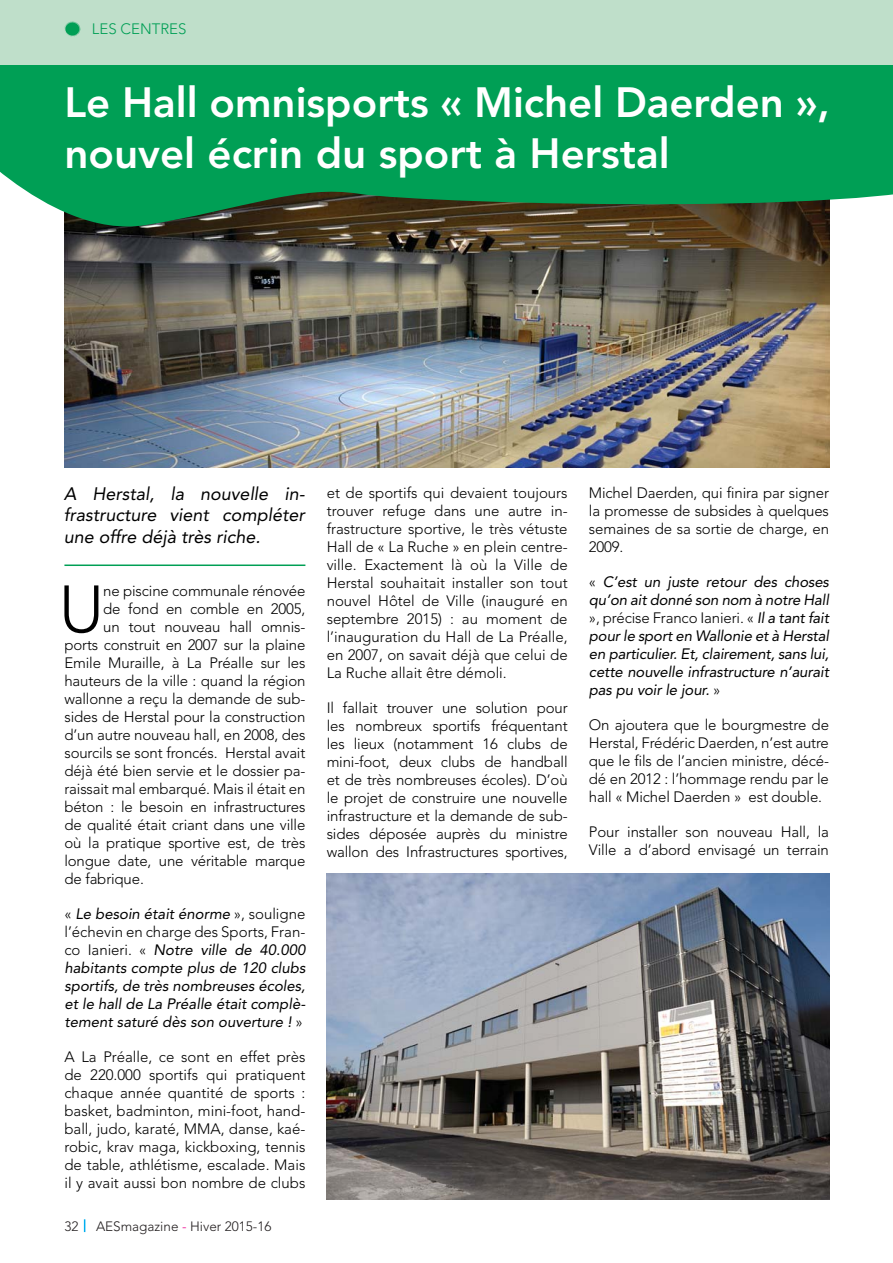
<style>
.page{position:relative;width:893px;height:1263px;background:#fff}
.page>*{position:absolute;margin:0;border:0;box-sizing:border-box;transform-origin:0 0}
.t1{font:300 65.85px "Avenir LT Std";color:#000}
.t2{font:800 42px/50.4px "Avenir LT Std";color:#fff}
.t3{font:italic 18px/21.6px "Avenir LT Std";color:#000;text-align:justify}
.t4{font:300 15px/18px "Avenir LT Std";letter-spacing:-.01em;color:#000;text-align:justify}
.t5{font:italic 15px/18px "Avenir LT Std";letter-spacing:-.01em;color:#000;text-align:justify}
.t6{font:300 15px "Avenir LT Std";color:#009f55}
.t7{font:300 13.5px "Avenir LT Std";color:#231f20}
.s1{font-weight:300;font-style:normal}
.s2{color:#ec008c}
</style>
<div class="page">
<img style="left:64px;top:241px;width:766px;height:227px">
<svg style="left:0;top:65px;width:893px;height:176px;background:#169052"></svg>
<div style="left:0;top:0;width:893px;height:65px;background:#bfdfca"></div>
<svg style="left:64px;top:22px;width:16px;height:15px"></svg>
<hr style="left:64px;top:565px;width:241px;height:1px;background:#009f55">
<svg style="left:84px;top:1219px;width:1px;height:13px"></svg>
<img style="left:327px;top:874px;width:502px;height:325px">
<p class="t6" style="left:92px;top:23px;width:96px">LES CENTRES</p>
<h2 class="t2" style="left:64px;top:81px;width:767px">Le Hall omnisports « Michel Daerden », nouvel écrin du sport à Herstal</h2>
<p class="t3" style="left:64px;top:484px;width:242px">A Herstal, la nouvelle in&shy;frastructure vient compléter une offre déjà très riche.</p>
<h1 class="t1" style="left:59px;top:581px;width:47px">U</h1>
<p class="t4" style="left:103px;top:583px;width:204px">ne piscine communale rénovée</p>
<p class="t4" style="left:103px;top:601px;width:204px">de fond en comble en 2005,</p>
<p class="t4" style="left:103px;top:619px;width:204px">un tout nouveau hall omnis-</p>
<p class="t4" style="left:64px;top:637px;width:242px">ports construit en 2007 sur la plaine</p>
<p class="t4" style="left:64px;top:655px;width:242px">Emile Muraille, à La Préalle sur les</p>
<p class="t4" style="left:64px;top:673px;width:242px">hauteurs de la ville : quand la région</p>
<p class="t4" style="left:64px;top:691px;width:242px">wallonne a reçu la demande de sub-</p>
<p class="t4" style="left:64px;top:709px;width:242px">sides de Herstal pour la construction</p>
<p class="t4" style="left:64px;top:727px;width:242px">d’un autre nouveau hall, en 2008, des</p>
<p class="t4" style="left:64px;top:745px;width:242px">sourcils se sont froncés. Herstal avait</p>
<p class="t4" style="left:64px;top:763px;width:242px">déjà été bien servie et le dossier pa-</p>
<p class="t4" style="left:64px;top:781px;width:242px">raissait mal embarqué. Mais il était en</p>
<p class="t4" style="left:64px;top:799px;width:242px">béton : le besoin en infrastructures</p>
<p class="t4" style="left:64px;top:817px;width:242px">de qualité était criant dans une ville</p>
<p class="t4" style="left:64px;top:835px;width:242px">où la pratique sportive est, de très</p>
<p class="t4" style="left:64px;top:853px;width:242px">longue date, une véritable marque</p>
<p class="t4" style="left:64px;top:871px;width:81px">de fabrique.</p>
<p class="t5" style="left:64px;top:906px;width:242px"><span class="s1">«</span> Le besoin était énorme <span class="s1">», souligne l’échevin en charge des Sports, Fran&shy;co Ianieri. «</span> Notre ville de 40.000 habitants compte plus de 120 clubs sportifs, de très nombreuses écoles, et le hall de La Préalle était complè&shy;tement saturé dès son ouverture ! <span class="s1">»</span></p>
<p class="t4" style="left:64px;top:1049px;width:242px">A La Préalle, ce sont en effet près de 220.000 sportifs qui pratiquent chaque année quantité de sports : basket, badminton, mini-foot, hand&shy;ball, judo, karaté, MMA, danse, kaé&shy;robic, krav maga, kickboxing, tennis de table, athlétisme, escalade. Mais il y avait aussi bon nombre de clubs</p>
<p class="t7" style="left:64px;top:1220px;width:16px">32</p>
<p class="t7" style="left:96px;top:1220px;width:177px">AESmagazine <span class="s2">-</span> Hiver 2015-16</p>
<p class="t4" style="left:327px;top:485px;width:242px">et de sportifs qui devaient toujours trouver refuge dans une autre in&shy;frastructure sportive, le très vétuste Hall de « La Ruche » en plein centre&shy;ville. Exactement là où la Ville de Herstal souhaitait installer son tout nouvel Hôtel de Ville (inauguré en septembre 2015) : au moment de l’inauguration du Hall de La Préalle, en 2007, on savait déjà que celui de La Ruche allait être démoli.</p>
<p class="t4" style="left:327px;top:700px;width:242px">Il fallait trouver une solution pour les nombreux sportifs fréquentant les lieux (notamment 16 clubs de mini-foot, deux clubs de handball et de très nombreuses écoles). D’où le projet de construire une nouvelle infrastructure et la demande de sub&shy;sides déposée auprès du ministre wallon des Infrastructures sportives,</p>
<p class="t4" style="left:589px;top:485px;width:242px">Michel Daerden, qui finira par signer la promesse de subsides à quelques semaines de sa sortie de charge, en 2009.</p>
<p class="t5" style="left:589px;top:573px;width:242px"><span class="s1">«</span> C’est un juste retour des choses qu’on ait donné son nom à notre Hall <span class="s1">», précise Franco Ianieri. «</span> Il a tant fait pour le sport en Wallonie et à Herstal en particulier. Et, clairement, sans lui, cette nouvelle infrastructure n’aurait pas pu voir le jour. <span class="s1">»</span></p>
<p class="t4" style="left:589px;top:717px;width:242px">On ajoutera que le bourgmestre de Herstal, Frédéric Daerden, n’est autre que le fils de l’ancien ministre, décé&shy;dé en 2012 : l’hommage rendu par le hall « Michel Daerden » est double.</p>
<p class="t4" style="left:589px;top:824px;width:242px">Pour installer son nouveau Hall, la<br>Ville a d’abord envisagé un terrain</p>
</div>
